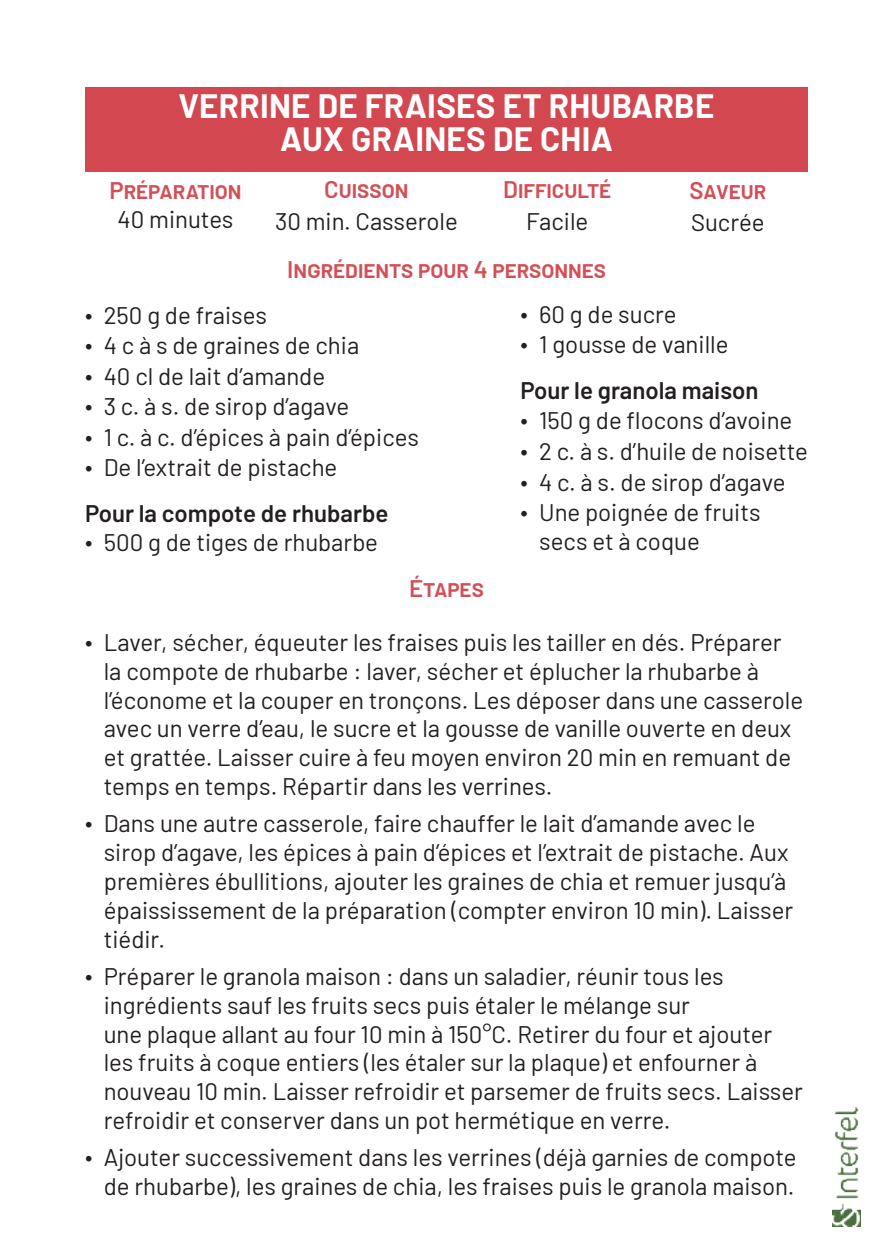
<style>
.page{position:relative;width:893px;height:1259px;background:#fff}
.page>*{position:absolute;margin:0;border:0;box-sizing:border-box;transform-origin:0 0}
.t1{font:700 33px/33px "Barlow";letter-spacing:.01em;color:#fff;text-align:center}
.t2{font:24px/28.8px "Barlow";color:#231f20}
.t3{font:600 24px "Barlow";color:#d34f58}
.t4{font:600 24px "Barlow";color:#231f20}
</style>
<div class="page">
<div style="left:85px;top:87px;width:723px;height:84px;background:#d34750"></div>
<img style="left:832px;top:1107px;width:28px;height:119px">
<h1 class="t1" style="left:179px;top:90px;width:537px">VERRINE DE FRAISES ET RHUBARBE<br>AUX GRAINES DE CHIA</h1>
<p class="t3" style="left:109px;top:173px;width:134px">Préparation</p>
<p class="t2" style="left:118px;top:208px;width:117px">40 minutes</p>
<p class="t3" style="left:503px;top:172px;width:110px">Difficulté</p>
<p class="t2" style="left:526px;top:209px;width:64px">Facile</p>
<p class="t3" style="left:324px;top:172px;width:86px">Cuisson</p>
<p class="t2" style="left:275px;top:205px;width:184px">30 min. Casserole</p>
<p class="t3" style="left:689px;top:172px;width:78px">Saveur</p>
<p class="t2" style="left:691px;top:206px;width:75px">Sucrée</p>
<p class="t3" style="left:287px;top:252px;width:320px">Ingrédients pour 4 personnes</p>
<p class="t2" style="left:85px;top:298px;width:335px;line-height:30.6px">∙ 250 g de fraises<br>∙ 4 c à s de graines de chia<br>∙ 40 cl de lait d’amande<br>∙ 3 c. à s. de sirop d’agave<br>∙ 1 c. à c. d’épices à pain d’épices ∙ De l’extrait de pistache</p>
<p class="t4" style="left:85px;top:505px;width:305px">Pour la compote de rhubarbe</p>
<p class="t2" style="left:85px;top:526px;width:294px">∙ 500 g de tiges de rhubarbe</p>
<p class="t3" style="left:409px;top:570px;width:76px">Étapes</p>
<p class="t2" style="left:104px;top:626px;width:701px;text-indent:-19px">∙ Laver, sécher, équeuter les fraises puis les tailler en dés. Préparer la compote de rhubarbe : laver, sécher et éplucher la rhubarbe à l’économe et la couper en tronçons. Les déposer dans une casserole avec un verre d’eau, le sucre et la gousse de vanille ouverte en deux et grattée. Laisser cuire à feu moyen environ 20 min en remuant de temps en temps. Répartir dans les verrines.</p>
<p class="t2" style="left:104px;top:807px;width:691px;text-indent:-19px">∙ Dans une autre casserole, faire chauffer le lait d’amande avec le sirop d’agave, les épices à pain d’épices et l’extrait de pistache. Aux premières ébullitions, ajouter les graines de chia et remuer jusqu’à épaississement de la préparation (compter environ 10 min). Laisser tiédir.</p>
<p class="t2" style="left:104px;top:960px;width:701px;text-indent:-19px">∙ Préparer le granola maison : dans un saladier, réunir tous les ingrédients sauf les fruits secs puis étaler le mélange sur<br>une plaque allant au four 10 min à 150°C. Retirer du four et ajouter les fruits à coque entiers (les étaler sur la plaque) et enfourner à nouveau 10 min. Laisser refroidir et parsemer de fruits secs. Laisser refroidir et conserver dans un pot hermétique en verre.</p>
<p class="t2" style="left:85px;top:1141px;width:713px;text-align:right">∙ Ajouter successivement dans les verrines (déjà garnies de compote de rhubarbe), les graines de chia, les fraises puis le granola maison.</p>
<p class="t2" style="left:520px;top:297px;width:210px;line-height:30.6px">∙ 60 g de sucre<br>∙ 1 gousse de vanille</p>
<p class="t4" style="left:520px;top:381px;width:240px">Pour le granola maison</p>
<p class="t2" style="left:520px;top:404px;width:273px">∙ 150 g de flocons d’avoine</p>
<p class="t2" style="left:520px;top:435px;width:289px">∙ 2 c. à s. d’huile de noisette</p>
<p class="t2" style="left:520px;top:465px;width:267px">∙ 4 c. à s. de sirop d’agave</p>
<p class="t2" style="left:520px;top:496px;width:242px">∙ Une poignée de fruits</p>
<p class="t2" style="left:539px;top:525px;width:162px">secs et à coque</p>
</div>
